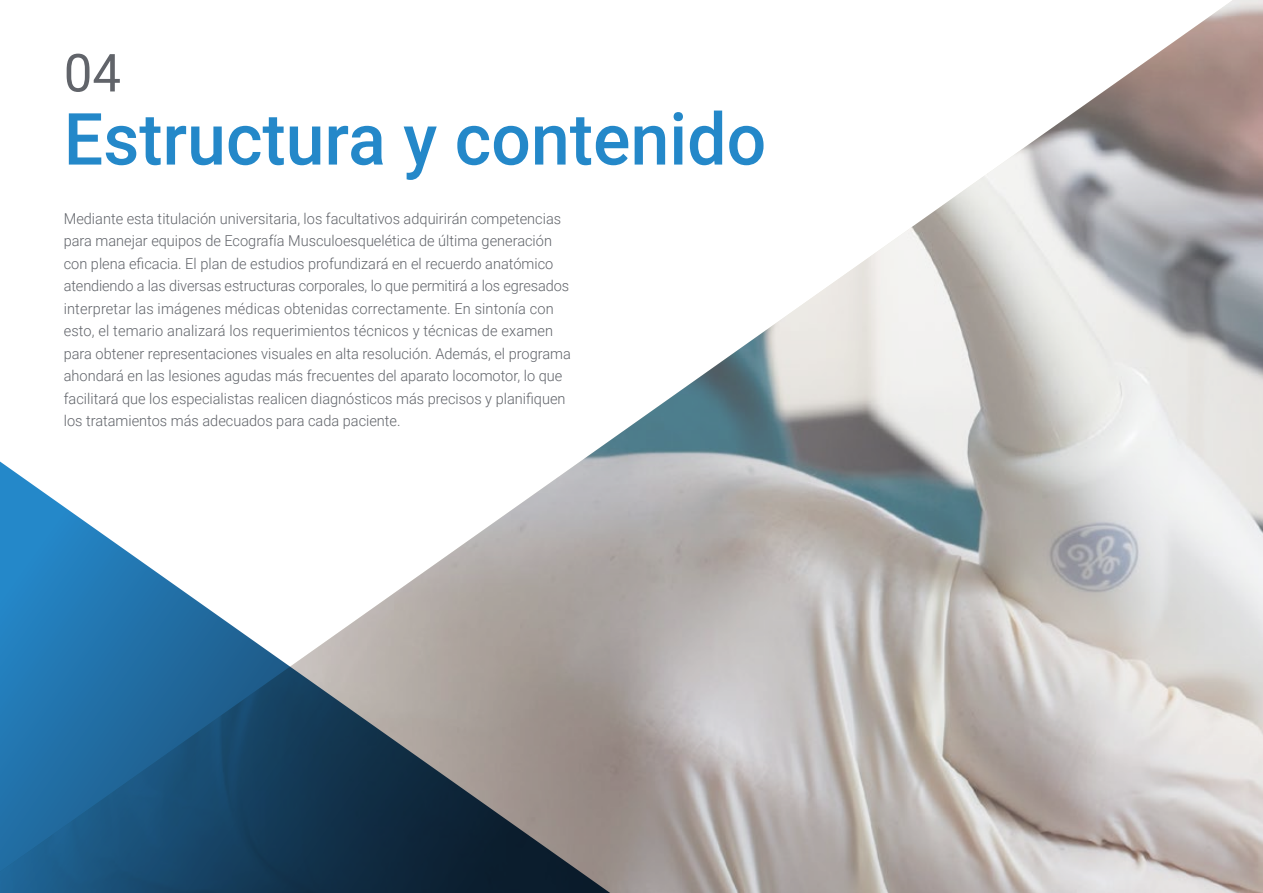
<style>
.page{position:relative;width:1263px;height:893px;background:#fff}
.page>*{position:absolute;margin:0;border:0;box-sizing:border-box;transform-origin:0 0}
.t1{font:500 72px "Roboto";color:#2488c9}
.t2{font:52.5px "Roboto";color:#61646a}
.t3{font:300 15px/22.5px "Roboto";color:#61646a}
</style>
<div class="page">
<img style="left:602px;top:0;width:661px;height:893px">
<svg style="left:0;top:446px;width:640px;height:447px"></svg>
<h2 class="t2" style="left:64px;top:36px;width:59px">04</h2>
<h1 class="t1" style="left:64px;top:89px;width:704px">Estructura y contenido</h1>
<p class="t3" style="left:64px;top:207px;width:509px">Mediante esta titulación universitaria, los facultativos adquirirán competencias para manejar equipos de Ecografía Musculoesquelética de última generación con plena eficacia. El plan de estudios profundizará en el recuerdo anatómico atendiendo a las diversas estructuras corporales, lo que permitirá a los egresados interpretar las imágenes médicas obtenidas correctamente. En sintonía con esto, el temario analizará los requerimientos técnicos y técnicas de examen para obtener representaciones visuales en alta resolución. Además, el programa ahondará en las lesiones agudas más frecuentes del aparato locomotor, lo que facilitará que los especialistas realicen diagnósticos más precisos y planifiquen los tratamientos más adecuados para cada paciente.</p>
</div>
